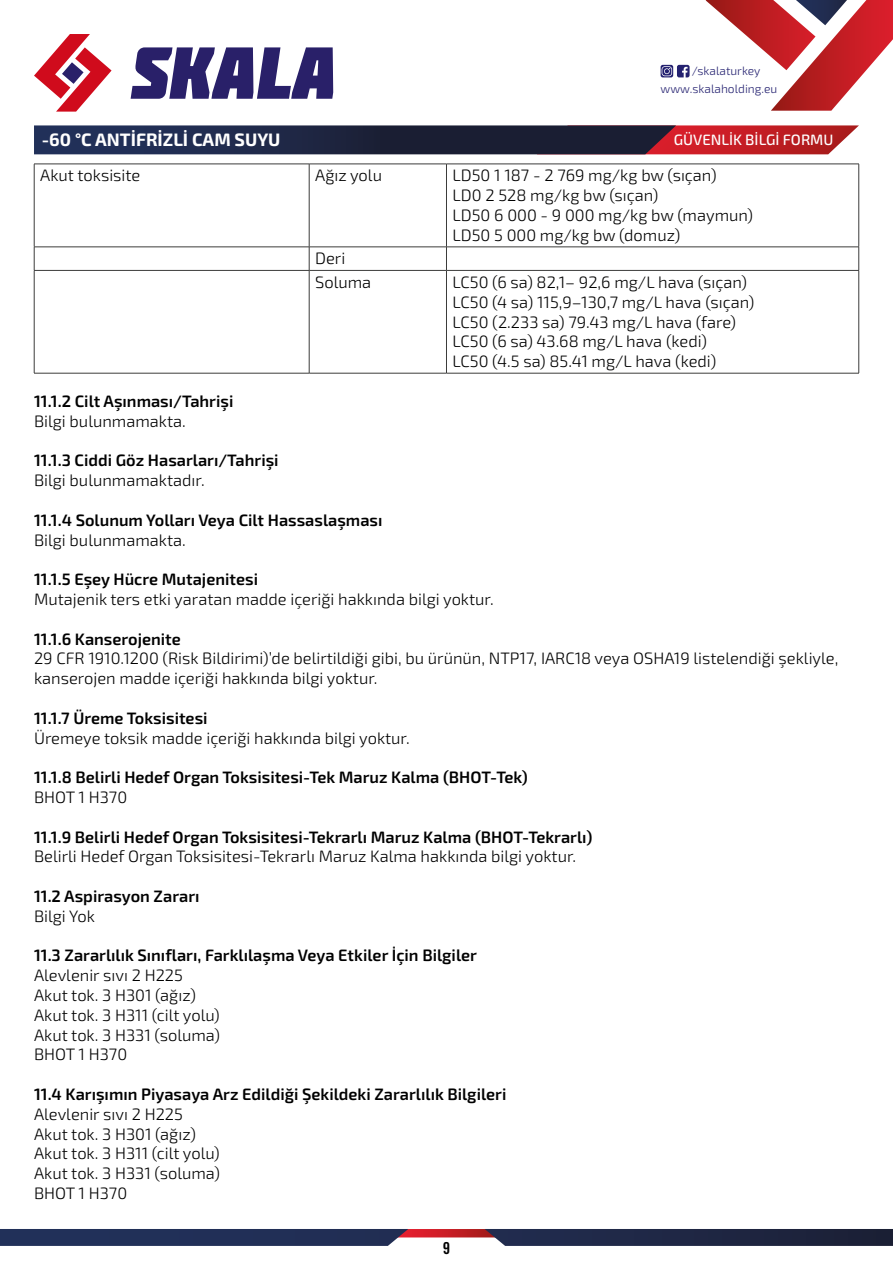
<style>
.page{position:relative;width:893px;height:1263px;background:#fff}
.page>*{position:absolute;margin:0;border:0;box-sizing:border-box;transform-origin:0 0}
.t1{font:700 18px "Exo 2";color:#fff}
.t2{font:300 16.5px/19.8px "Exo 2";color:#000}
.t3{font:600 16.5px "Exo 2";color:#000}
.t4{font:condensed 16.5px "Trade Gothic Bold Twenty";color:#000}
.t5{font:500 15px "Exo 2";color:#fff}
.t6{font:300 12px/17.4px "Exo 2";color:#242170}
</style>
<div class="page">
<svg style="left:0;top:1229px;width:893px;height:17px;background:#353756"></svg>
<svg style="left:34px;top:34px;width:78px;height:78px"></svg>
<svg style="left:131px;top:47px;width:202px;height:52px"></svg>
<svg style="left:706px;top:0;width:187px;height:111px"></svg>
<svg style="left:661px;top:65px;width:29px;height:12px"></svg>
<svg style="left:34px;top:125px;width:825px;height:29px;background:#482940"></svg>
<hr style="left:34px;top:164px;width:275px;height:1px;background:#3c3c3b">
<hr style="left:34px;top:164px;width:1px;height:83px;background:#3c3c3b">
<hr style="left:309px;top:164px;width:137px;height:1px;background:#3c3c3b">
<hr style="left:309px;top:164px;width:1px;height:83px;background:#3c3c3b">
<hr style="left:446px;top:164px;width:413px;height:1px;background:#3c3c3b">
<hr style="left:446px;top:164px;width:1px;height:83px;background:#3c3c3b">
<hr style="left:858px;top:164px;width:1px;height:83px;background:#3c3c3b">
<hr style="left:34px;top:247px;width:275px;height:1px;background:#3c3c3b">
<svg style="left:34px;top:247px;width:1px;height:23px"></svg>
<hr style="left:309px;top:247px;width:137px;height:1px;background:#3c3c3b">
<svg style="left:309px;top:247px;width:1px;height:23px"></svg>
<hr style="left:446px;top:247px;width:413px;height:1px;background:#3c3c3b">
<svg style="left:446px;top:248px;width:1px;height:22px"></svg>
<svg style="left:858px;top:247px;width:1px;height:23px"></svg>
<hr style="left:34px;top:270px;width:275px;height:1px;background:#3c3c3b">
<hr style="left:34px;top:271px;width:1px;height:102px;background:#3c3c3b">
<hr style="left:309px;top:270px;width:137px;height:1px;background:#3c3c3b">
<hr style="left:309px;top:271px;width:1px;height:102px;background:#3c3c3b">
<hr style="left:446px;top:270px;width:413px;height:1px;background:#3c3c3b">
<hr style="left:446px;top:271px;width:1px;height:102px;background:#3c3c3b">
<hr style="left:858px;top:271px;width:1px;height:102px;background:#3c3c3b">
<hr style="left:34px;top:373px;width:275px;height:1px;background:#3c3c3b">
<hr style="left:309px;top:373px;width:137px;height:1px;background:#3c3c3b">
<hr style="left:446px;top:373px;width:413px;height:1px;background:#3c3c3b">
<p class="t6" style="left:661px;top:63px;width:118px;text-indent:31px">/skalaturkey www.skalaholding.eu</p>
<p class="t1" style="left:42px;top:129px;width:240px">-60 °C ANTİFRİZLİ CAM SUYU</p>
<p class="t5" style="left:674px;top:131px;width:161px">GÜVENLİK BİLGİ FORMU</p>
<p class="t2" style="left:40px;top:166px;width:102px">Akut toksisite</p>
<p class="t2" style="left:315px;top:166px;width:68px">Ağız yolu</p>
<p class="t2" style="left:452px;top:166px;width:302px">LD50 1 187 - 2 769 mg/kg bw (sıçan)<br>LD0 2 528 mg/kg bw (sıçan)<br>LD50 6 000 - 9 000 mg/kg bw (maymun)<br>LD50 5 000 mg/kg bw (domuz)</p>
<p class="t2" style="left:315px;top:247px;width:58px;line-height:23.5px">Deri<br>Soluma</p>
<p class="t2" style="left:452px;top:273px;width:303px">LC50 (6 sa) 82,1– 92,6 mg/L hava (sıçan)<br>LC50 (4 sa) 115,9–130,7 mg/L hava (sıçan)<br>LC50 (2.233 sa) 79.43 mg/L hava (fare)<br>LC50 (6 sa) 43.68 mg/L hava (kedi)<br>LC50 (4.5 sa) 85.41 mg/L hava (kedi)</p>
<p class="t3" style="left:34px;top:391px;width:201px">11.1.2 Cilt Aşınması/Tahrişi</p>
<p class="t2" style="left:34px;top:411px;width:153px">Bilgi bulunmamakta.</p>
<p class="t3" style="left:34px;top:451px;width:246px">11.1.3 Ciddi Göz Hasarları/Tahrişi</p>
<p class="t2" style="left:34px;top:471px;width:172px">Bilgi bulunmamaktadır.</p>
<p class="t3" style="left:34px;top:510px;width:350px">11.1.4 Solunum Yolları Veya Cilt Hassaslaşması</p>
<p class="t2" style="left:34px;top:530px;width:153px">Bilgi bulunmamakta.</p>
<p class="t3" style="left:34px;top:570px;width:226px">11.1.5 Eşey Hücre Mutajenitesi</p>
<p class="t2" style="left:34px;top:590px;width:461px">Mutajenik ters etki yaratan madde içeriği hakkında bilgi yoktur.</p>
<p class="t3" style="left:34px;top:629px;width:148px">11.1.6 Kanserojenite</p>
<p class="t2" style="left:34px;top:649px;width:806px">29 CFR 1910.1200 (Risk Bildirimi)’de belirtildiği gibi, bu ürünün, NTP17, IARC18 veya OSHA19 listelendiği şekliyle, kanserojen madde içeriği hakkında bilgi yoktur.</p>
<p class="t3" style="left:34px;top:708px;width:175px">11.1.7 Üreme Toksisitesi</p>
<p class="t2" style="left:34px;top:728px;width:377px">Üremeye toksik madde içeriği hakkında bilgi yoktur.</p>
<p class="t3" style="left:34px;top:768px;width:495px">11.1.8 Belirli Hedef Organ Toksisitesi-Tek Maruz Kalma (BHOT-Tek)</p>
<p class="t2" style="left:34px;top:788px;width:95px">BHOT 1 H370</p>
<p class="t3" style="left:34px;top:827px;width:560px">11.1.9 Belirli Hedef Organ Toksisitesi-Tekrarlı Maruz Kalma (BHOT-Tekrarlı)</p>
<p class="t2" style="left:34px;top:847px;width:544px">Belirli Hedef Organ Toksisitesi-Tekrarlı Maruz Kalma hakkında bilgi yoktur.</p>
<p class="t3" style="left:34px;top:886px;width:167px">11.2 Aspirasyon Zararı</p>
<p class="t2" style="left:34px;top:906px;width:62px">Bilgi Yok</p>
<p class="t3" style="left:34px;top:946px;width:445px">11.3 Zararlılık Sınıfları, Farklılaşma Veya Etkiler İçin Bilgiler</p>
<p class="t2" style="left:34px;top:966px;width:187px">Alevlenir sıvı 2 H225<br>Akut tok. 3 H301 (ağız)<br>Akut tok. 3 H311 (cilt yolu)<br>Akut tok. 3 H331 (soluma)<br>BHOT 1 H370</p>
<p class="t3" style="left:34px;top:1084px;width:474px">11.4 Karışımın Piyasaya Arz Edildiği Şekildeki Zararlılık Bilgileri</p>
<p class="t2" style="left:34px;top:1104px;width:187px">Alevlenir sıvı 2 H225<br>Akut tok. 3 H301 (ağız)<br>Akut tok. 3 H311 (cilt yolu)<br>Akut tok. 3 H331 (soluma)<br>BHOT 1 H370</p>
<p class="t4" style="left:443px;top:1238px;width:9px">9</p>
</div>
